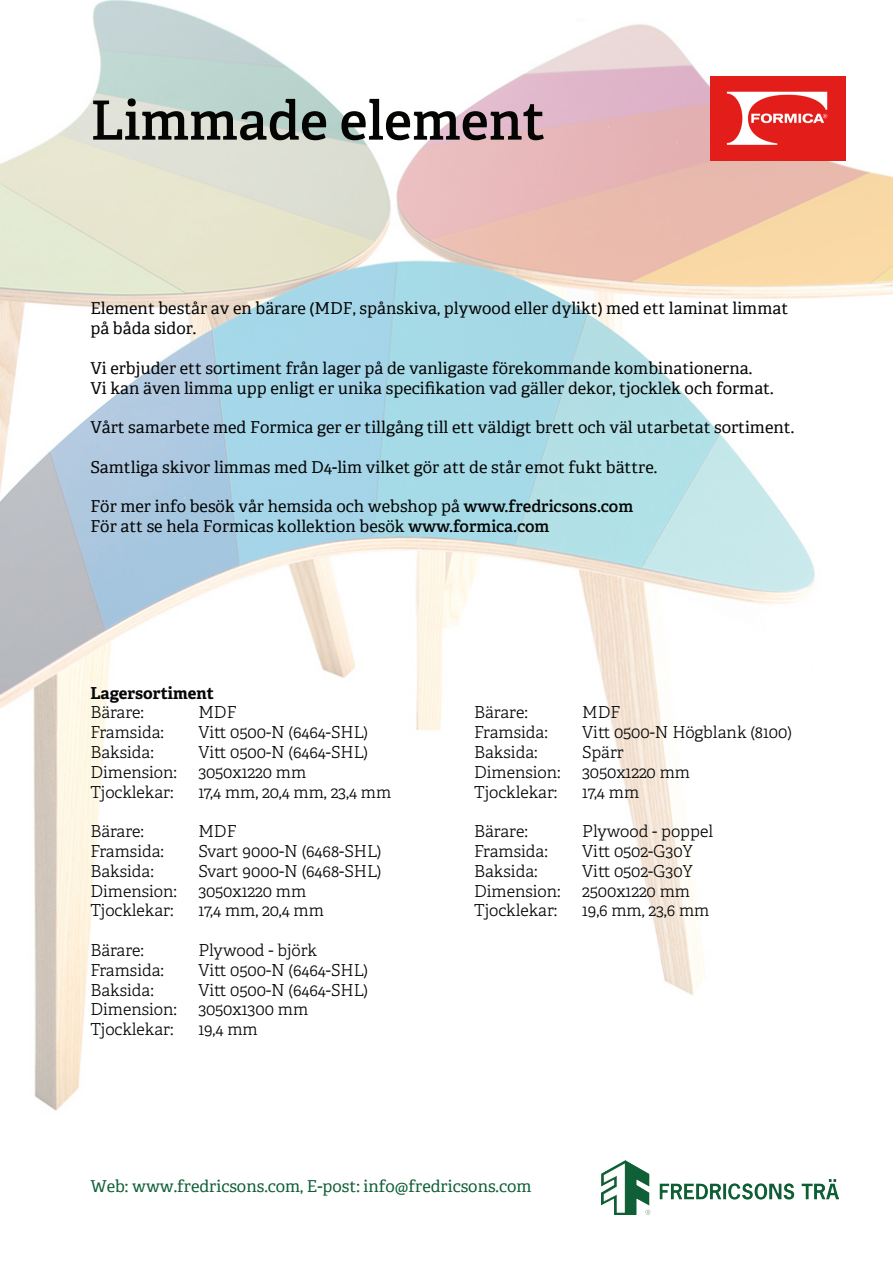
<style>
.page{position:relative;width:893px;height:1263px;background:#fff}
.page>*{position:absolute;margin:0;border:0;box-sizing:border-box;transform-origin:0 0}
.t1{font:600 54px "Adelle";color:#040503}
.t2{font:300 16.5px "Adelle";color:#050706}
.t3{font:16.5px/19.8px "Adelle";color:#040505}
.t4{font:16.5px "Adelle";color:#106037}
.t5{font:700 16.5px/19.8px "Adelle";color:#050706}
.s1{font-weight:600}
.s2{font-weight:300}
</style>
<div class="page">
<img style="left:0;top:0;width:893px;height:1111px">
<img style="left:710px;top:77px;width:135px;height:84px">
<img style="left:602px;top:1160px;width:237px;height:54px">
<p class="t1" style="left:90px;top:87px;width:456px">Limmade element</p>
<p class="t3" style="left:90px;top:299px;width:699px">Element består av en bärare (MDF, spånskiva, plywood eller dylikt) med ett laminat limmat på båda sidor.</p>
<p class="t3" style="left:90px;top:358px;width:685px">Vi erbjuder ett sortiment från lager på de vanligaste förekommande kombinationerna.<br>Vi kan även limma upp enligt er unika specifikation vad gäller dekor, tjocklek och format.</p>
<p class="t3" style="left:90px;top:417px;width:705px">Vårt samarbete med Formica ger er tillgång till ett väldigt brett och väl utarbetat sortiment.</p>
<p class="t3" style="left:90px;top:457px;width:568px">Samtliga skivor limmas med D4-lim vilket gör att de står emot fukt bättre.</p>
<p class="t3" style="left:90px;top:497px;width:544px">För mer info besök vår hemsida och webshop på <span class="s1">www.fredricsons.com<br></span>För att se hela Formicas kollektion besök <span class="s1">www.formica.com</span></p>
<p class="t5" style="left:90px;top:683px;width:125px">Lagersortiment<br><span class="s2">Bärare:</span></p>
<p class="t2" style="left:198px;top:702px;width:40px">MDF</p>
<p class="t2" style="left:90px;top:722px;width:75px">Framsida:</p>
<p class="t2" style="left:198px;top:722px;width:171px">Vitt 0500-N (6464-SHL)</p>
<p class="t2" style="left:90px;top:742px;width:65px">Baksida:</p>
<p class="t2" style="left:198px;top:742px;width:171px">Vitt 0500-N (6464-SHL)</p>
<p class="t2" style="left:90px;top:762px;width:88px">Dimension:</p>
<p class="t2" style="left:198px;top:762px;width:109px">3050x1220 mm</p>
<p class="t2" style="left:90px;top:782px;width:85px">Tjocklekar:</p>
<p class="t2" style="left:198px;top:782px;width:194px">17,4 mm, 20,4 mm, 23,4 mm</p>
<p class="t2" style="left:90px;top:821px;width:55px">Bärare:</p>
<p class="t2" style="left:198px;top:821px;width:40px">MDF</p>
<p class="t2" style="left:90px;top:841px;width:75px">Framsida:</p>
<p class="t2" style="left:198px;top:841px;width:185px">Svart 9000-N (6468-SHL)</p>
<p class="t2" style="left:90px;top:861px;width:65px">Baksida:</p>
<p class="t2" style="left:198px;top:861px;width:185px">Svart 9000-N (6468-SHL)</p>
<p class="t2" style="left:90px;top:881px;width:88px">Dimension:</p>
<p class="t2" style="left:198px;top:881px;width:109px">3050x1220 mm</p>
<p class="t2" style="left:90px;top:900px;width:85px">Tjocklekar:</p>
<p class="t2" style="left:198px;top:900px;width:127px">17,4 mm, 20,4 mm</p>
<p class="t2" style="left:90px;top:940px;width:55px">Bärare:</p>
<p class="t2" style="left:198px;top:940px;width:120px">Plywood - björk</p>
<p class="t2" style="left:90px;top:960px;width:75px">Framsida:</p>
<p class="t2" style="left:198px;top:960px;width:171px">Vitt 0500-N (6464-SHL)</p>
<p class="t2" style="left:90px;top:980px;width:65px">Baksida:</p>
<p class="t2" style="left:198px;top:980px;width:171px">Vitt 0500-N (6464-SHL)</p>
<p class="t2" style="left:90px;top:999px;width:88px">Dimension:</p>
<p class="t2" style="left:198px;top:999px;width:111px">3050x1300 mm</p>
<p class="t2" style="left:90px;top:1019px;width:85px">Tjocklekar:</p>
<p class="t2" style="left:198px;top:1019px;width:61px">19,4 mm</p>
<p class="t2" style="left:474px;top:702px;width:55px">Bärare:</p>
<p class="t2" style="left:582px;top:702px;width:40px">MDF</p>
<p class="t2" style="left:474px;top:722px;width:75px">Framsida:</p>
<p class="t2" style="left:582px;top:722px;width:211px">Vitt 0500-N Högblank (8100)</p>
<p class="t2" style="left:474px;top:742px;width:65px">Baksida:</p>
<p class="t2" style="left:582px;top:742px;width:43px">Spärr</p>
<p class="t2" style="left:474px;top:762px;width:88px">Dimension:</p>
<p class="t2" style="left:582px;top:762px;width:109px">3050x1220 mm</p>
<p class="t2" style="left:474px;top:782px;width:85px">Tjocklekar:</p>
<p class="t2" style="left:582px;top:782px;width:59px">17,4 mm</p>
<p class="t2" style="left:474px;top:821px;width:55px">Bärare:</p>
<p class="t2" style="left:582px;top:821px;width:132px">Plywood - poppel</p>
<p class="t2" style="left:474px;top:841px;width:75px">Framsida:</p>
<p class="t2" style="left:582px;top:841px;width:112px">Vitt 0502-G30Y</p>
<p class="t2" style="left:474px;top:861px;width:65px">Baksida:</p>
<p class="t2" style="left:582px;top:861px;width:112px">Vitt 0502-G30Y</p>
<p class="t2" style="left:474px;top:881px;width:88px">Dimension:</p>
<p class="t2" style="left:582px;top:881px;width:109px">2500x1220 mm</p>
<p class="t2" style="left:474px;top:900px;width:85px">Tjocklekar:</p>
<p class="t2" style="left:582px;top:900px;width:129px">19,6 mm, 23,6 mm</p>
<p class="t4" style="left:90px;top:1177px;width:443px">Web: www.fredricsons.com, E-post: info@fredricsons.com</p>
</div>
